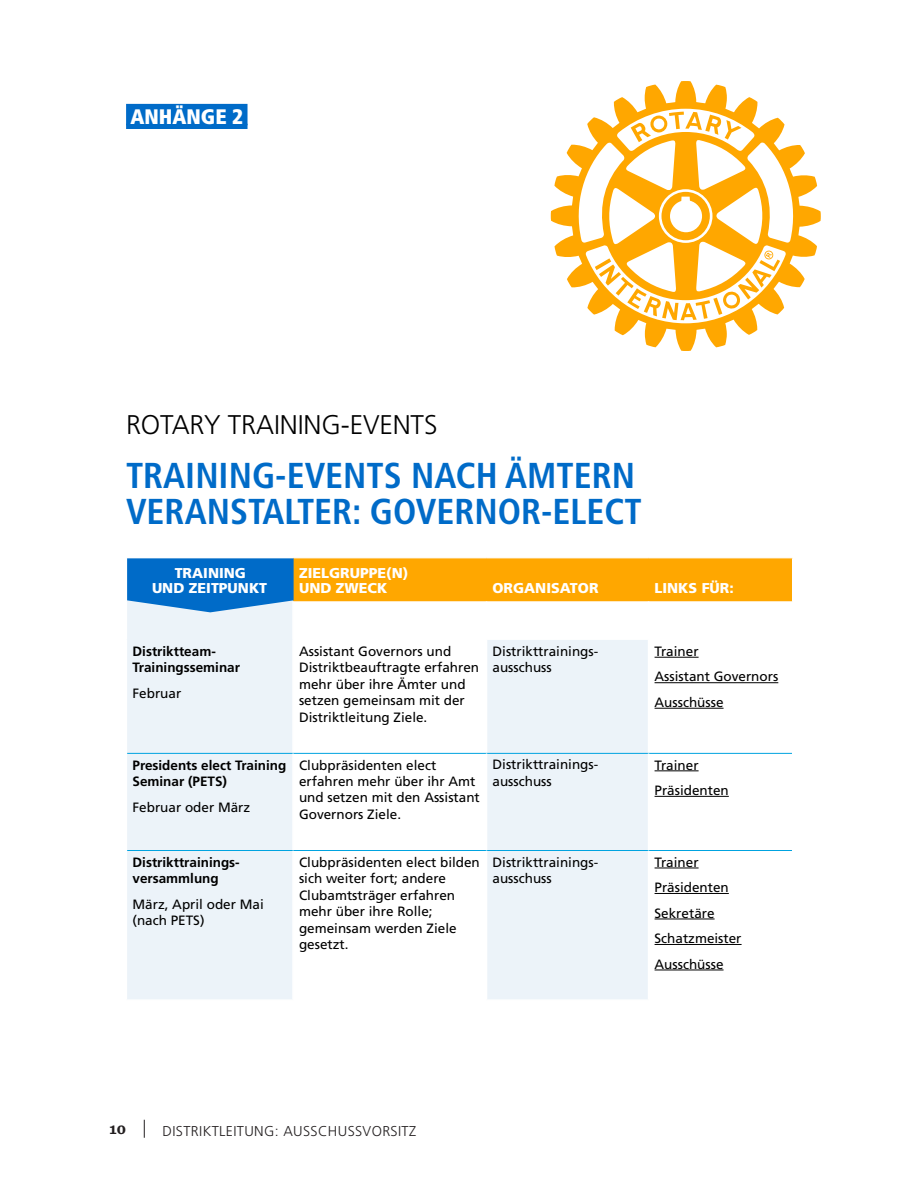
<style>
.page{position:relative;width:918px;height:1188px;background:#fff}
.page>*{position:absolute;margin:0;border:0;box-sizing:border-box;transform-origin:0 0}
.t1{font:700 condensed 36px/36px "Frutiger LT Std";color:#006bc8}
.t2{font:300 27px "Frutiger LT Std";letter-spacing:-.005em;color:#000}
.head_app{font:900 condensed 21px "Frutiger LT Std";color:#fff}
.t3{font:700 15px "Sentinel";color:#231f20}
.t4{font:900 14.25px/15px "Frutiger LT Std";color:#fff;text-align:center}
.t5{font:300 14.25px "Frutiger LT Std";letter-spacing:.025em;color:#231f20}
.t6{font:13.5px/16.5px "Frutiger LT Std";color:#000}
.t7{font:700 13.5px/16.5px "Frutiger LT Std";color:#000}
</style>
<div class="page">
<svg style="left:144px;top:1120px;width:1px;height:18px"></svg>
<div style="left:126px;top:104px;width:122px;height:21px;background:#006bc8"></div>
<div style="left:126px;top:124px;width:122px;height:5px;background:#006bc8"></div>
<div style="left:127px;top:612px;width:165px;height:387px;background:#ecf3f9"></div>
<svg style="left:294px;top:640px;width:498px;height:359px"></svg>
<hr style="left:486px;top:640px;width:1px;height:113px;background:#fff">
<hr style="left:648px;top:640px;width:1px;height:113px;background:#fff">
<hr style="left:486px;top:851px;width:1px;height:148px;background:#fff">
<hr style="left:648px;top:851px;width:1px;height:148px;background:#fff">
<hr style="left:127px;top:753px;width:166px;height:1px;background:#00a3e0">
<hr style="left:293px;top:753px;width:194px;height:1px;background:#00a3e0">
<hr style="left:487px;top:753px;width:162px;height:1px;background:#00a3e0">
<hr style="left:649px;top:753px;width:143px;height:1px;background:#00a3e0">
<hr style="left:127px;top:850px;width:166px;height:1px;background:#00a3e0">
<hr style="left:293px;top:850px;width:194px;height:1px;background:#00a3e0">
<hr style="left:487px;top:850px;width:162px;height:1px;background:#00a3e0">
<hr style="left:649px;top:850px;width:143px;height:1px;background:#00a3e0">
<hr style="left:486px;top:754px;width:1px;height:96px;background:#fff">
<hr style="left:648px;top:754px;width:1px;height:96px;background:#fff">
<svg style="left:127px;top:558px;width:666px;height:54px;background:#c5a95a"></svg>
<hr style="left:655px;top:657px;width:44px;height:1px;background:#000">
<hr style="left:655px;top:682px;width:123px;height:1px;background:#000">
<hr style="left:655px;top:708px;width:69px;height:1px;background:#000">
<hr style="left:655px;top:771px;width:44px;height:1px;background:#000">
<hr style="left:655px;top:796px;width:74px;height:1px;background:#000">
<hr style="left:655px;top:868px;width:44px;height:1px;background:#000">
<hr style="left:655px;top:893px;width:74px;height:1px;background:#000">
<hr style="left:655px;top:919px;width:60px;height:1px;background:#000">
<hr style="left:655px;top:944px;width:87px;height:1px;background:#000">
<hr style="left:655px;top:970px;width:69px;height:1px;background:#000">
<svg style="left:551px;top:81px;width:270px;height:270px"></svg>
<svg style="left:764px;top:251px;width:9px;height:8px"></svg>
<p class="head_app" style="left:131px;top:104px;width:114px">ANHÄNGE 2</p>
<p class="t2" style="left:126px;top:410px;width:313px">ROTARY TRAINING-EVENTS</p>
<p class="t1" style="left:126px;top:458px;width:517px">TRAINING-EVENTS NACH ÄMTERN<br>VERANSTALTER: GOVERNOR-ELECT</p>
<p class="t4" style="left:152px;top:566px;width:117px">TRAINING<br>UND ZEITPUNKT</p>
<p class="t4" style="left:299px;top:565px;width:111px;text-align:left">ZIELGRUPPE(N)<br>UND ZWECK</p>
<p class="t4" style="left:493px;top:580px;width:107px">ORGANISATOR</p>
<p class="t4" style="left:655px;top:580px;width:81px">LINKS FÜR:</p>
<p class="t7" style="left:133px;top:643px;width:109px">Distriktteam-<br>Trainingsseminar</p>
<p class="t6" style="left:133px;top:685px;width:50px">Februar</p>
<p class="t6" style="left:299px;top:643px;width:182px">Assistant Governors und<br>Distriktbeauftragte erfahren mehr über ihre Ämter und setzen gemeinsam mit der<br>Distriktleitung Ziele.</p>
<p class="t6" style="left:493px;top:643px;width:107px">Distrikttrainings&shy;ausschuss</p>
<p class="t6" style="left:655px;top:639px;width:125px;line-height:25.5px">Trainer<br>Assistant Governors<br>Ausschüsse</p>
<p class="t7" style="left:133px;top:757px;width:155px">Presidents elect Training<br>Seminar (PETS)</p>
<p class="t6" style="left:133px;top:799px;width:119px">Februar oder März</p>
<p class="t6" style="left:299px;top:757px;width:182px">Clubpräsidenten elect erfahren mehr über ihr Amt und setzen mit den Assistant<br>Governors Ziele.</p>
<p class="t6" style="left:493px;top:757px;width:107px">Distrikttrainings&shy;ausschuss</p>
<p class="t6" style="left:655px;top:752px;width:76px;line-height:25.5px">Trainer<br>Präsidenten</p>
<p class="t7" style="left:133px;top:854px;width:109px">Distrikttrainings&shy;versammlung</p>
<p class="t6" style="left:133px;top:896px;width:133px">März, April oder Mai (nach PETS)</p>
<p class="t6" style="left:299px;top:854px;width:182px">Clubpräsidenten elect bilden sich weiter fort; andere<br>Clubamtsträger erfahren mehr über ihre Rolle; gemeinsam werden Ziele gesetzt.</p>
<p class="t6" style="left:493px;top:854px;width:107px">Distrikttrainings&shy;ausschuss</p>
<p class="t6" style="left:655px;top:849px;width:89px;line-height:25.5px">Trainer<br>Präsidenten<br>Sekretäre<br>Schatzmeister<br>Ausschüsse</p>
<p class="t3" style="left:110px;top:1117px;width:18px">10</p>
<p class="t5" style="left:163px;top:1123px;width:255px">DISTRIKTLEITUNG: AUSSCHUSSVORSITZ</p>
</div>
